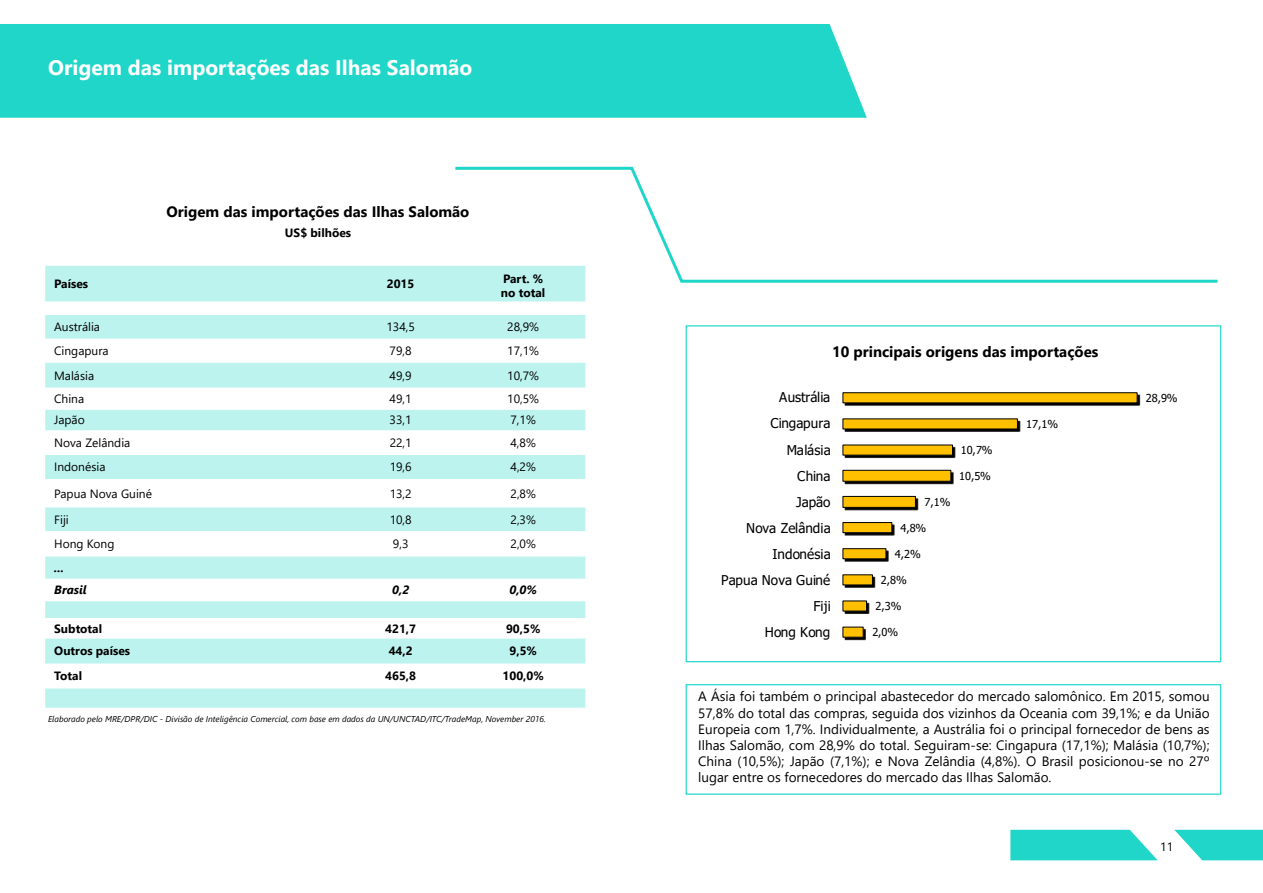
<style>
.page{position:relative;width:1263px;height:893px;background:#fff}
.page>*{position:absolute;margin:0;border:0;box-sizing:border-box;transform-origin:0 0}
.t1{font:700 21px "Segoe UI";color:#fff}
.t2{font:700 15px "Segoe UI";color:#000}
.t3{font:13.5px/16.2px "Segoe UI";color:#000;text-align:justify}
.t4{font:13.5px/26px "Tahoma";letter-spacing:.005em;color:#000;text-align:right}
.t5{font:12px "Segoe UI";color:#000}
.t6{font:700 12px/14.4px "Segoe UI";color:#000}
.t7{font:italic 700 12px/22.4px "Segoe UI";color:#000}
.t8{font:10.95px "Tahoma";letter-spacing:-.01em;color:#000}
.t9{font:italic 8.55px "Segoe UI";color:#000}
</style>
<div class="page">
<div style="left:0;top:24px;width:867px;height:94px;background:#20d6c9"></div>
<svg style="left:1010px;top:830px;width:148px;height:30px;background:#36dace"></svg>
<svg style="left:1174px;top:830px;width:89px;height:30px"></svg>
<svg style="left:452px;top:166px;width:766px;height:118px"></svg>
<div style="left:686px;top:684px;width:535px;height:111px;border:1px solid #20d6c9"></div>
<div style="left:45px;top:266px;width:540px;height:442px;background:#bcf3ef"></div>
<svg style="left:45px;top:302px;width:540px;height:386px"></svg>
<svg style="left:842px;top:392px;width:296px;height:246px"></svg>
<h1 class="t1" style="left:48px;top:51px;width:426px">Origem das importações das Ilhas Salomão</h1>
<p class="t2" style="left:167px;top:199px;width:304px">Origem das importações das Ilhas Salomão</p>
<p class="t6" style="left:285px;top:226px;width:68px">US$ bilhões</p>
<p class="t6" style="left:54px;top:276px;width:35px">Países</p>
<p class="t6" style="left:387px;top:276px;width:29px">2015</p>
<p class="t6" style="left:501px;top:271px;width:46px">Part. % no total</p>
<p class="t5" style="left:54px;top:317px;width:47px">Austrália</p>
<p class="t5" style="left:386px;top:317px;width:30px">134,5</p>
<p class="t5" style="left:507px;top:317px;width:33px">28,9%</p>
<p class="t5" style="left:54px;top:341px;width:56px">Cingapura</p>
<p class="t5" style="left:390px;top:341px;width:24px">79,8</p>
<p class="t5" style="left:507px;top:341px;width:33px">17,1%</p>
<p class="t5" style="left:54px;top:366px;width:41px">Malásia</p>
<p class="t5" style="left:390px;top:366px;width:24px">49,9</p>
<p class="t5" style="left:507px;top:366px;width:33px">10,7%</p>
<p class="t5" style="left:54px;top:389px;width:32px">China</p>
<p class="t5" style="left:390px;top:389px;width:24px">49,1</p>
<p class="t5" style="left:507px;top:389px;width:33px">10,5%</p>
<p class="t5" style="left:54px;top:411px;width:32px">Japão</p>
<p class="t5" style="left:390px;top:411px;width:24px">33,1</p>
<p class="t5" style="left:510px;top:411px;width:27px">7,1%</p>
<p class="t5" style="left:54px;top:433px;width:78px">Nova Zelândia</p>
<p class="t5" style="left:390px;top:433px;width:24px">22,1</p>
<p class="t5" style="left:510px;top:433px;width:27px">4,8%</p>
<p class="t5" style="left:54px;top:457px;width:53px">Indonésia</p>
<p class="t5" style="left:390px;top:457px;width:24px">19,6</p>
<p class="t5" style="left:510px;top:457px;width:27px">4,2%</p>
<p class="t5" style="left:54px;top:484px;width:99px">Papua Nova Guiné</p>
<p class="t5" style="left:390px;top:484px;width:24px">13,2</p>
<p class="t5" style="left:510px;top:484px;width:27px">2,8%</p>
<p class="t5" style="left:54px;top:510px;width:16px">Fiji</p>
<p class="t5" style="left:390px;top:510px;width:24px">10,8</p>
<p class="t5" style="left:510px;top:510px;width:27px">2,3%</p>
<p class="t5" style="left:54px;top:534px;width:62px">Hong Kong</p>
<p class="t5" style="left:393px;top:534px;width:17px">9,3</p>
<p class="t5" style="left:510px;top:534px;width:27px">2,0%</p>
<p class="t7" style="left:54px;top:555px;width:34px">...<br>Brasil</p>
<p class="t7" style="left:392px;top:578px;width:19px">0,2</p>
<p class="t7" style="left:509px;top:578px;width:29px">0,0%</p>
<p class="t6" style="left:54px;top:621px;width:49px">Subtotal</p>
<p class="t6" style="left:385px;top:621px;width:32px">421,7</p>
<p class="t6" style="left:506px;top:621px;width:36px">90,5%</p>
<p class="t6" style="left:54px;top:644px;width:77px">Outros países</p>
<p class="t6" style="left:389px;top:644px;width:25px">44,2</p>
<p class="t6" style="left:509px;top:644px;width:29px">9,5%</p>
<p class="t6" style="left:54px;top:669px;width:29px">Total</p>
<p class="t6" style="left:385px;top:669px;width:32px">465,8</p>
<p class="t6" style="left:503px;top:669px;width:43px">100,0%</p>
<p class="t9" style="left:48px;top:712px;width:499px">Elaborado pelo MRE/DPR/DIC - Divisão de Inteligência Comercial, com base em dados da UN/UNCTAD/ITC/TradeMap, November 2016.</p>
<p class="t2" style="left:832px;top:339px;width:268px">10 principais origens das importações</p>
<p class="t4" style="left:721px;top:385px;width:111px">Austrália<br>Cingapura<br>Malásia<br>China<br>Japão<br>Nova Zelândia<br>Indonésia<br>Papua Nova Guiné<br>Fiji<br>Hong Kong</p>
<p class="t8" style="left:924px;top:495px;width:27px">7,1%</p>
<p class="t8" style="left:900px;top:521px;width:27px">4,8%</p>
<p class="t8" style="left:895px;top:547px;width:27px">4,2%</p>
<p class="t8" style="left:881px;top:573px;width:27px">2,8%</p>
<p class="t8" style="left:875px;top:599px;width:27px">2,3%</p>
<p class="t8" style="left:872px;top:625px;width:27px">2,0%</p>
<p class="t8" style="left:961px;top:443px;width:33px">10,7%</p>
<p class="t8" style="left:959px;top:469px;width:33px">10,5%</p>
<p class="t8" style="left:1026px;top:417px;width:33px">17,1%</p>
<p class="t8" style="left:1146px;top:391px;width:33px">28,9%</p>
<p class="t3" style="left:698px;top:688px;width:513px">A Ásia foi também o principal abastecedor do mercado salomônico. Em 2015, somou 57,8% do total das compras, seguida dos vizinhos da Oceania com 39,1%; e da União Europeia com 1,7%. Individualmente, a Austrália foi o principal fornecedor de bens as Ilhas Salomão, com 28,9% do total. Seguiram-se: Cingapura (17,1%); Malásia (10,7%); China (10,5%); Japão (7,1%); e Nova Zelândia (4,8%). O Brasil posicionou-se no 27º lugar entre os fornecedores do mercado das Ilhas Salomão.</p>
<p class="t5" style="left:1160px;top:837px;width:14px">11</p>
</div>
